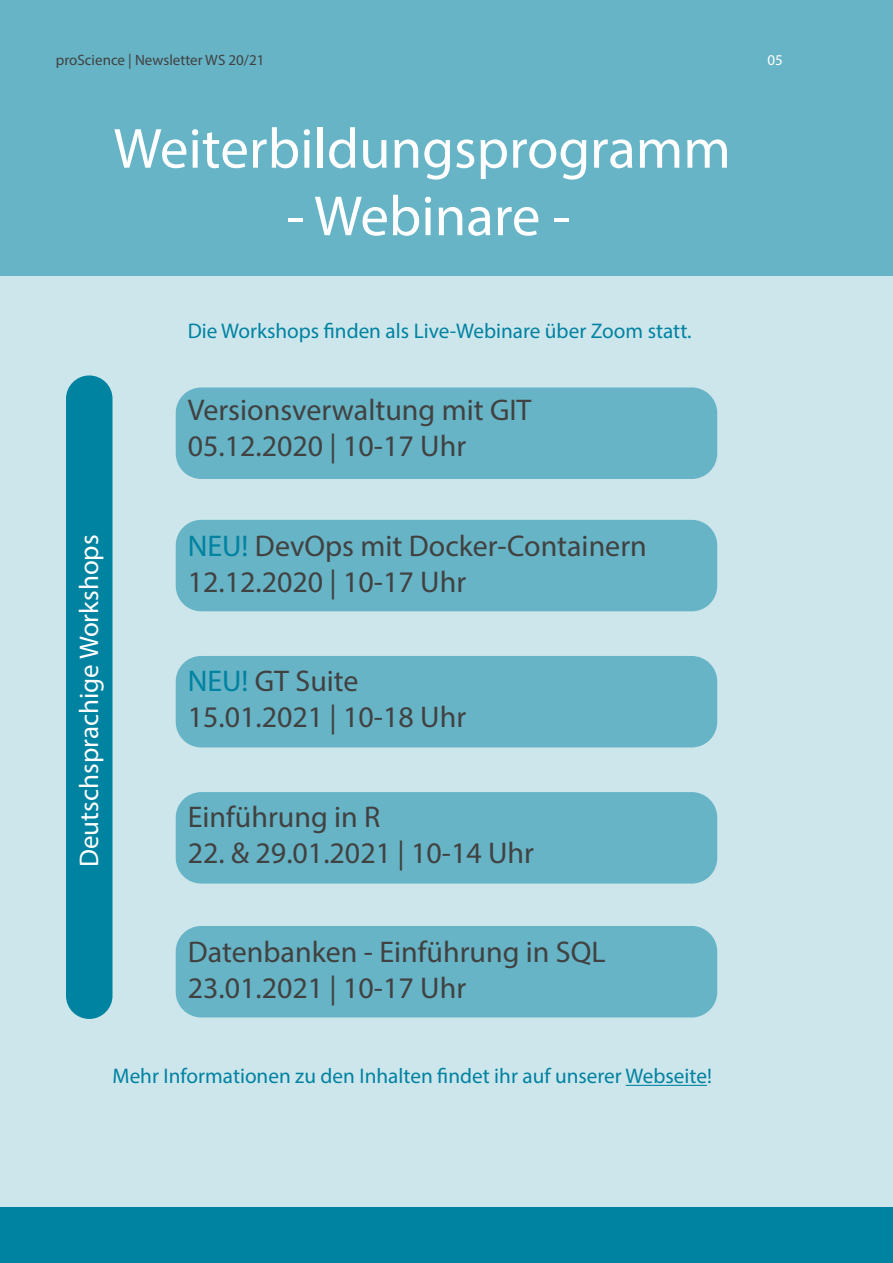
<style>
.page{position:relative;width:893px;height:1263px;background:#cde6ec}
.page>*{position:absolute;margin:0;border:0;box-sizing:border-box;transform-origin:0 0}
.Abschnittsüberschrif{font:57px "Myriad Pro";color:#fff}
.Programm{font:30px "Myriad Pro";color:#414141}
.Abschnittsüberschrif-2{font:27px "Myriad Pro";color:#fff}
.Textkörper{font:21.15px "Myriad Pro";color:#0082a1}
.Musterseite_-_Fortla{font:15px "Myriad Pro";color:#414141}
.Musterseite_-_Fortla-2{font:15px "Myriad Pro";color:#fff}
.s1{color:#0082a1}
</style>
<div class="page">
<div style="left:176px;top:792px;width:541px;height:91px;background:#66b4c6;border-radius:26px"></div>
<div style="left:176px;top:926px;width:541px;height:91px;background:#66b4c6;border-radius:26px"></div>
<div style="left:0;top:0;width:893px;height:275px;background:#66b4c6"></div>
<div style="left:66px;top:375px;width:46px;height:644px;background:#0082a1;border-radius:23px"></div>
<div style="left:176px;top:387px;width:541px;height:92px;background:#66b4c6;border-radius:26px"></div>
<div style="left:176px;top:520px;width:541px;height:91px;background:#66b4c6;border-radius:26px"></div>
<div style="left:176px;top:656px;width:541px;height:91px;background:#66b4c6;border-radius:26px"></div>
<hr style="left:626px;top:1085px;width:81px;height:1px;background:#0082a1">
<div style="left:0;top:1207px;width:893px;height:56px;background:#0082a1"></div>
<p class="Musterseite_-_Fortla" style="left:56px;top:51px;width:210px">proScience | Newsletter WS 20/21</p>
<p class="Musterseite_-_Fortla-2" style="left:767px;top:51px;width:17px">05</p>
<p class="Abschnittsüberschrif" style="left:114px;top:113px;width:619px">Weiterbildungsprogramm</p>
<p class="Abschnittsüberschrif" style="left:286px;top:181px;width:285px">- Webinare -</p>
<p class="Textkörper" style="left:188px;top:318px;width:505px">Die Workshops finden als Live-Webinare über Zoom statt.</p>
<p class="Programm" style="left:188px;top:392px;width:345px">Versionsverwaltung mit GIT</p>
<p class="Programm" style="left:188px;top:428px;width:280px">05.12.2020 | 10-17 Uhr</p>
<p class="Abschnittsüberschrif-2" style="left:73px;top:867px;width:334px;rotate:-90deg">Deutschsprachige Workshops</p>
<p class="Programm" style="left:188px;top:527px;width:461px"><span class="s1">NEU!</span> DevOps mit Docker-Containern</p>
<p class="Programm" style="left:188px;top:563px;width:280px">12.12.2020 | 10-17 Uhr</p>
<p class="Programm" style="left:188px;top:663px;width:172px"><span class="s1">NEU!</span> GT Suite</p>
<p class="Programm" style="left:188px;top:699px;width:280px">15.01.2021 | 10-18 Uhr</p>
<p class="Programm" style="left:188px;top:798px;width:194px">Einführung in R</p>
<p class="Programm" style="left:188px;top:834px;width:348px">22. &amp; 29.01.2021 | 10-14 Uhr</p>
<p class="Programm" style="left:188px;top:933px;width:419px">Datenbanken - Einführung in SQL</p>
<p class="Programm" style="left:188px;top:969px;width:280px">23.01.2021 | 10-17 Uhr</p>
<p class="Textkörper" style="left:112px;top:1063px;width:601px">Mehr Informationen zu den Inhalten findet ihr auf unserer Webseite!</p>
</div>
